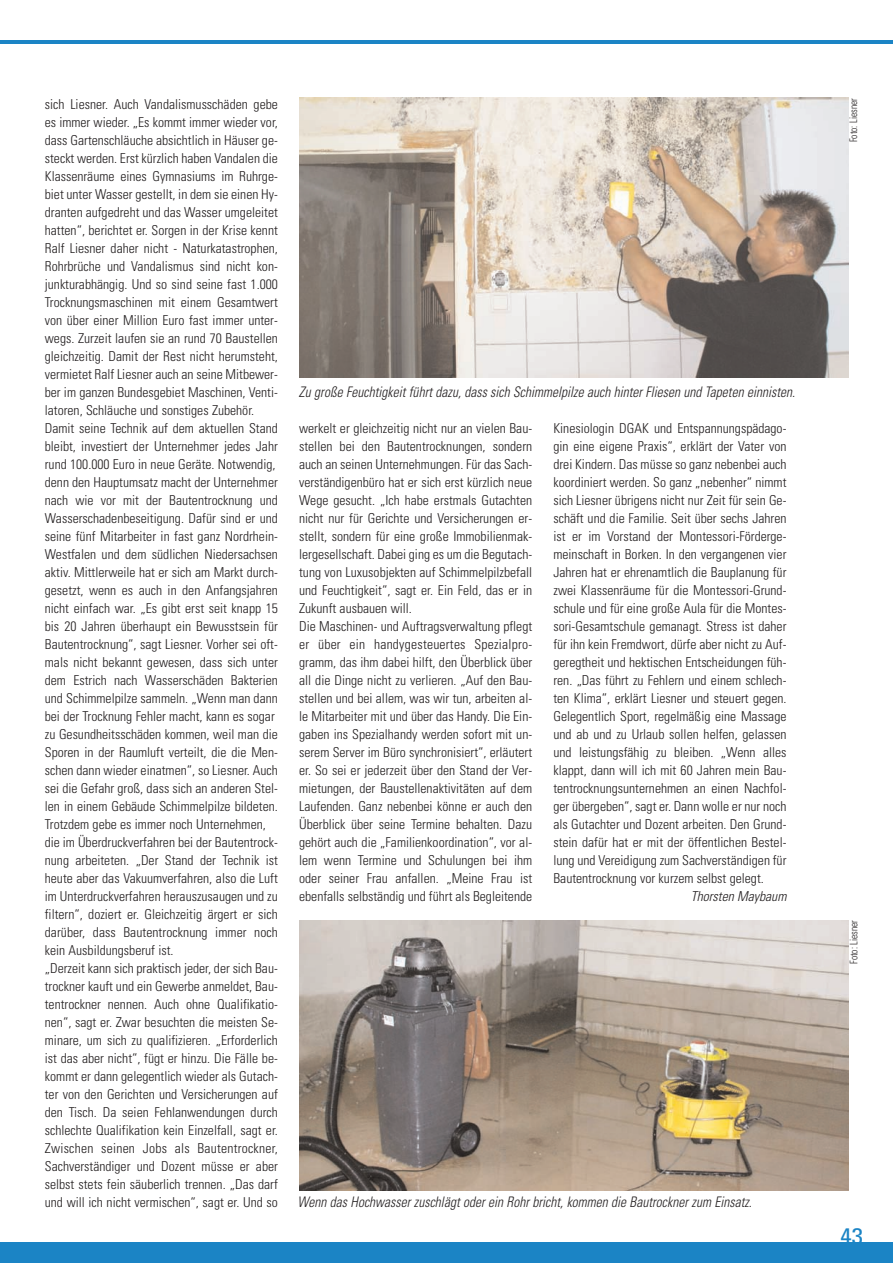
<style>
.page{position:relative;width:893px;height:1263px;background:#fff}
.page>*{position:absolute;margin:0;border:0;box-sizing:border-box;transform-origin:0 0}
.t1{font:condensed 22.5px "Univers";color:#1b84c5;scale:1.12 1}
.t2{font:italic 300 condensed 14.55px "Univers";letter-spacing:.005em;color:#231f20;scale:.92 1}
.t3{font:300 condensed 13.65px/18px "Univers";color:#231f20}
.t4{font:italic 300 condensed 13.65px "Univers";color:#231f20}
.t5{font:300 condensed 10.5px "Univers";color:#231f20;scale:.9 1}
</style>
<div class="page">
<hr style="left:0;top:40px;width:893px;height:4px;background:#1b84c5">
<div style="left:0;top:1242px;width:893px;height:21px;background:#1b84c5"></div>
<img style="left:299px;top:98px;width:549px;height:280px">
<img style="left:299px;top:920px;width:549px;height:270px">
<p class="t3" style="left:45px;top:96px;width:235px">sich Liesner. Auch Vandalismusschäden gebe es immer wieder. „Es kommt immer wieder vor, dass Gartenschläuche absichtlich in Häuser ge&shy;steckt werden. Erst kürzlich haben Vandalen die Klassenräume eines Gymnasiums im Ruhrge&shy;biet unter Wasser gestellt, in dem sie einen Hy&shy;dranten aufgedreht und das Wasser umgeleitet hatten“, berichtet er. Sorgen in der Krise kennt Ralf Liesner daher nicht - Naturkatastrophen, Rohrbrüche und Vandalismus sind nicht kon&shy;junkturabhängig. Und so sind seine fast 1.000<br>Trocknungsmaschinen mit einem Gesamtwert von über einer Million Euro fast immer unter&shy;wegs. Zurzeit laufen sie an rund 70 Baustellen gleichzeitig. Damit der Rest nicht herumsteht, vermietet Ralf Liesner auch an seine Mitbewer&shy;ber im ganzen Bundesgebiet Maschinen, Venti&shy;latoren, Schläuche und sonstiges Zubehör.<br>Damit seine Technik auf dem aktuellen Stand bleibt, investiert der Unternehmer jedes Jahr rund 100.000 Euro in neue Geräte. Notwendig, denn den Hauptumsatz macht der Unternehmer nach wie vor mit der Bautentrocknung und Wasserschadenbeseitigung. Dafür sind er und seine fünf Mitarbeiter in fast ganz Nordrhein-Westfalen und dem südlichen Niedersachsen aktiv. Mittlerweile hat er sich am Markt durch&shy;gesetzt, wenn es auch in den Anfangsjahren nicht einfach war. „Es gibt erst seit knapp 15 bis 20 Jahren überhaupt ein Bewusstsein für Bautentrocknung“, sagt Liesner. Vorher sei oft&shy;mals nicht bekannt gewesen, dass sich unter dem Estrich nach Wasserschäden Bakterien und Schimmelpilze sammeln. „Wenn man dann bei der Trocknung Fehler macht, kann es sogar zu Gesundheitsschäden kommen, weil man die Sporen in der Raumluft verteilt, die die Men&shy;schen dann wieder einatmen“, so Liesner. Auch sei die Gefahr groß, dass sich an anderen Stel&shy;len in einem Gebäude Schimmelpilze bildeten.<br>Trotzdem gebe es immer noch Unternehmen, die im Überdruckverfahren bei der Bautentrock&shy;nung arbeiteten. „Der Stand der Technik ist heute aber das Vakuumverfahren, also die Luft im Unterdruckverfahren herauszusaugen und zu filtern“, doziert er. Gleichzeitig ärgert er sich darüber, dass Bautentrocknung immer noch kein Ausbildungsberuf ist.<br>„Derzeit kann sich praktisch jeder, der sich Bau&shy;trockner kauft und ein Gewerbe anmeldet, Bau&shy;tentrockner nennen. Auch ohne Qualifikatio&shy;nen“, sagt er. Zwar besuchten die meisten Se&shy;minare, um sich zu qualifizieren. „Erforderlich ist das aber nicht“, fügt er hinzu. Die Fälle be&shy;kommt er dann gelegentlich wieder als Gutach&shy;ter von den Gerichten und Versicherungen auf den Tisch. Da seien Fehlanwendungen durch schlechte Qualifikation kein Einzelfall, sagt er.<br>Zwischen seinen Jobs als Bautentrockner, Sachverständiger und Dozent müsse er aber selbst stets fein säuberlich trennen. „Das darf und will ich nicht vermischen“, sagt er. Und so</p>
<p class="t2" style="left:299px;top:386px;width:544px">Zu große Feuchtigkeitführtdazu,dass sich Schimmelpilze auch hinterFliesen und Tapeten einnisten.</p>
<p class="t3" style="left:299px;top:420px;width:235px">werkelt er gleichzeitig nicht nur an vielen Bau&shy;stellen bei den Bautentrocknungen, sondern auch an seinen Unternehmungen. Für das Sach&shy;verständigenbüro hat er sich erst kürzlich neue Wege gesucht. „Ich habe erstmals Gutachten nicht nur für Gerichte und Versicherungen er&shy;stellt, sondern für eine große Immobilienmak&shy;lergesellschaft. Dabei ging es um die Begutach&shy;tung von Luxusobjekten auf Schimmelpilzbefall und Feuchtigkeit“, sagt er. Ein Feld, das er in Zukunft ausbauen will.<br>Die Maschinen- und Auftragsverwaltung pflegt er über ein handygesteuertes Spezialpro&shy;gramm, das ihm dabei hilft, den Überblick über all die Dinge nicht zu verlieren. „Auf den Bau&shy;stellen und bei allem, was wir tun, arbeiten al&shy;le Mitarbeiter mit und über das Handy. Die Ein&shy;gaben ins Spezialhandy werden sofort mit un&shy;serem Server im Büro synchronisiert“, erläutert er. So sei er jederzeit über den Stand der Ver&shy;mietungen, der Baustellenaktivitäten auf dem Laufenden. Ganz nebenbei könne er auch den Überblick über seine Termine behalten. Dazu gehört auch die „Familienkoordination“, vor al&shy;lem wenn Termine und Schulungen bei ihm oder seiner Frau anfallen. „Meine Frau ist ebenfalls selbständig und führt als Begleitende</p>
<p class="t3" style="left:553px;top:421px;width:235px;text-align:justify">Kinesiologin DGAK und Entspannungspädago&shy;gin eine eigene Praxis“, erklärt der Vater von drei Kindern. Das müsse so ganz nebenbei auch koordiniert werden. So ganz „nebenher“ nimmt sich Liesner übrigens nicht nur Zeit für sein Ge&shy;schäft und die Familie. Seit über sechs Jahren ist er im Vorstand der Montessori-Förderge&shy;meinschaft in Borken. In den vergangenen vier Jahren hat er ehrenamtlich die Bauplanung für zwei Klassenräume für die Montessori-Grund&shy;schule und für eine große Aula für die Montes&shy;sori-Gesamtschule gemanagt. Stress ist daher für ihn kein Fremdwort, dürfe aber nicht zu Auf&shy;geregtheit und hektischen Entscheidungen füh&shy;ren. „Das führt zu Fehlern und einem schlech&shy;ten Klima“, erklärt Liesner und steuert gegen.<br>Gelegentlich Sport, regelmäßig eine Massage und ab und zu Urlaub sollen helfen, gelassen und leistungsfähig zu bleiben. „Wenn alles klappt, dann will ich mit 60 Jahren mein Bau&shy;tentrocknungsunternehmen an einen Nachfol&shy;ger übergeben“, sagt er. Dann wolle er nur noch als Gutachter und Dozent arbeiten. Den Grund&shy;stein dafür hat er mit der öffentlichen Bestel&shy;lung und Vereidigung zum Sachverständigen für Bautentrocknung vor kurzem selbst gelegt.</p>
<p class="t4" style="left:691px;top:891px;width:100px">Thorsten Maybaum</p>
<p class="t2" style="left:298px;top:1196px;width:498px">Wenn das Hochwasserzuschlägtoderein Rohrbricht,kommen die Bautrocknerzum Einsatz.</p>
<p class="t5" style="left:850px;top:142px;width:50px;rotate:-90deg">Foto: Liesner</p>
<p class="t5" style="left:850px;top:964px;width:50px;rotate:-90deg">Foto: Liesner</p>
<h1 class="t1" style="left:840px;top:1227px;width:22px">43</h1>
</div>
